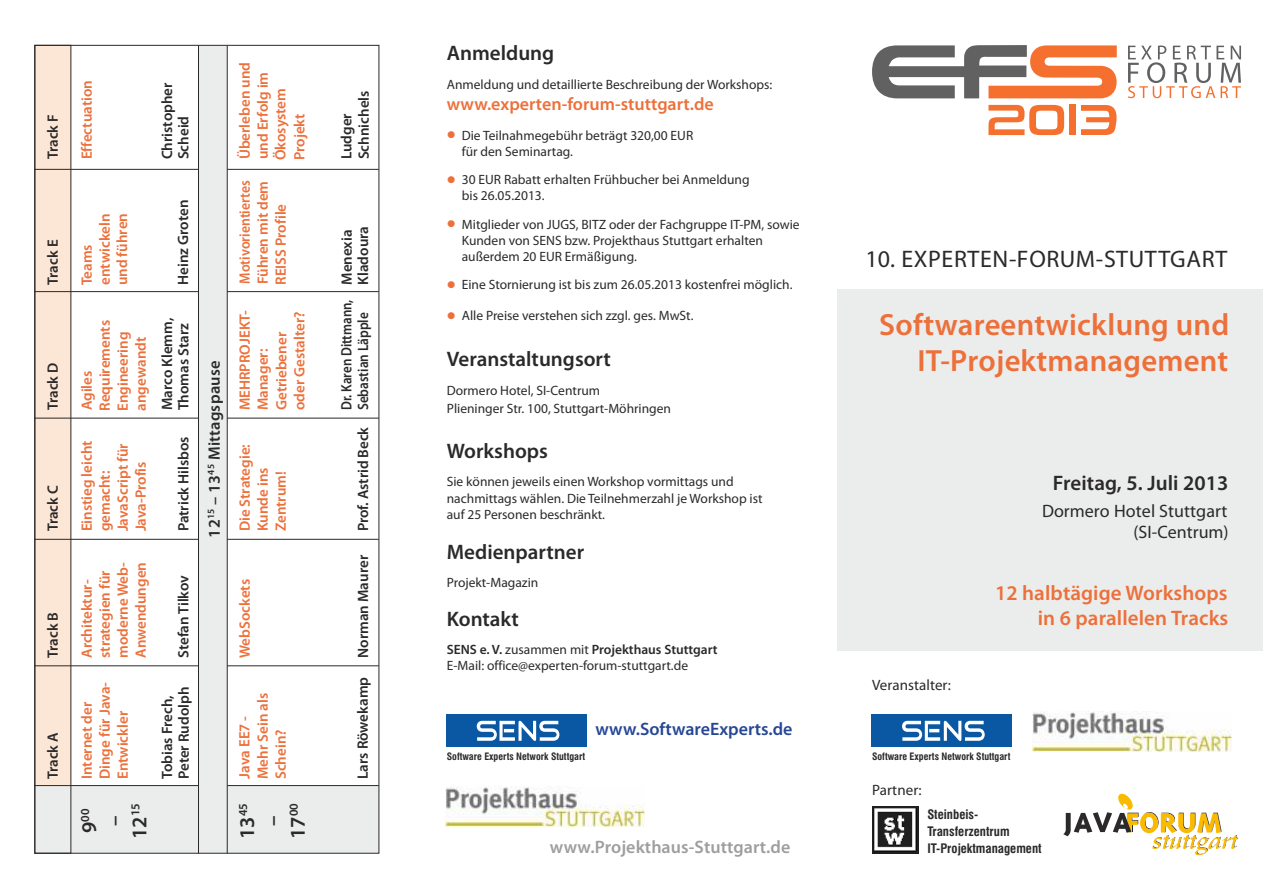
<style>
.page{position:relative;width:1263px;height:893px;background:#fff}
.page>*{position:absolute;margin:0;border:0;box-sizing:border-box;transform-origin:0 0}
.t1{font:600 30.75px/36.9px "Myriad Pro";letter-spacing:.01em;color:#ed703b;text-align:right}
.t2{font:24px "Myriad Pro";letter-spacing:.025em;color:#2b2929}
.t3{font:600 21px/25.2px "Myriad Pro";color:#2b2929;text-align:center}
.t4{font:600 21px/25.2px "Myriad Pro";color:#ed703b;text-align:right}
.t5{font:18px/21.6px "Myriad Pro";color:#2b2929;text-align:right}
.t6{font:600 18px "Myriad Pro";color:#ed703b}
.t7{font:600 18px "Myriad Pro";letter-spacing:.005em;color:#9e9e9e}
.t8{font:600 18px "Myriad Pro";color:#264796}
.t9{font:600 16.5px "Myriad Pro";letter-spacing:.02em;color:#2b2929}
.t10{font:600 15px/18px "Myriad Pro";color:#ed703b}
.t11{font:600 15px/16.5px "Myriad Pro";color:#2b2929}
.t12{font:600 15px/18px "Myriad Pro";color:#ed703b;text-align:justify;scale:.92 1}
.t13{font:15px "Myriad Pro";color:#2b2929}
.t14{font:600 15px "Myriad Pro";color:#2b2929;scale:.87 1}
.t15{font:600 15px "Myriad Pro";color:#2b2929;scale:.88 1}
.t16{font:13.5px/16.2px "Myriad Pro";color:#2b2929}
.t17{font:700 condensed 12.75px/17px "Swiss 721 BT";color:#2b2929}
.t18{font:600 12.3px "Myriad Pro";color:#2b2929}
.t19{font:700 condensed 9.9px "Swiss 721 BT";color:#2b2929}
.s1{font-size:21px}
.s2{color:#ed703b}
.s3{font-weight:600}
</style>
<div class="page">
<div style="left:837px;top:289px;width:426px;height:361px;background:#ebeded"></div>
<div style="left:34px;top:46px;width:37px;height:807px;background:#fce6d6"></div>
<div style="left:34px;top:786px;width:345px;height:67px;background:#ebeded"></div>
<div style="left:198px;top:45px;width:29px;height:808px;background:#ebeded"></div>
<div style="left:34px;top:45px;width:37px;height:809px;border:1px solid #2b2929"></div>
<hr style="left:198px;top:45px;width:1px;height:809px;background:#2b2929">
<hr style="left:227px;top:45px;width:1px;height:809px;background:#2b2929">
<hr style="left:34px;top:785px;width:164px;height:1px;background:#2b2929">
<hr style="left:227px;top:785px;width:152px;height:1px;background:#2b2929">
<hr style="left:34px;top:665px;width:164px;height:1px;background:#2b2929">
<hr style="left:227px;top:665px;width:152px;height:1px;background:#2b2929">
<hr style="left:34px;top:539px;width:164px;height:1px;background:#2b2929">
<hr style="left:227px;top:539px;width:152px;height:1px;background:#2b2929">
<hr style="left:34px;top:418px;width:164px;height:1px;background:#2b2929">
<hr style="left:227px;top:418px;width:152px;height:1px;background:#2b2929">
<hr style="left:34px;top:291px;width:164px;height:1px;background:#2b2929">
<hr style="left:227px;top:291px;width:152px;height:1px;background:#2b2929">
<hr style="left:34px;top:169px;width:164px;height:1px;background:#2b2929">
<hr style="left:227px;top:169px;width:152px;height:1px;background:#2b2929">
<img style="left:1033px;top:711px;width:198px;height:40px">
<img style="left:446px;top:787px;width:198px;height:40px">
<img style="left:872px;top:806px;width:47px;height:47px">
<svg style="left:1081px;top:105px;width:35px;height:30px"></svg>
<svg style="left:872px;top:45px;width:245px;height:53px"></svg>
<svg style="left:1128px;top:46px;width:113px;height:52px"></svg>
<svg style="left:988px;top:105px;width:76px;height:30px"></svg>
<div style="left:1069px;top:105px;width:7px;height:30px;background:#f5702e"></div>
<svg style="left:1063px;top:793px;width:175px;height:62px"></svg>
<div style="left:447px;top:714px;width:140px;height:33px;background:#0a57a3"></div>
<svg style="left:477px;top:721px;width:82px;height:20px"></svg>
<div style="left:872px;top:714px;width:140px;height:33px;background:#0a57a3"></div>
<svg style="left:902px;top:721px;width:83px;height:20px"></svg>
<p class="t11" style="left:46px;top:159px;width:47px;rotate:-90deg">Track F</p>
<p class="t11" style="left:46px;top:285px;width:47px;rotate:-90deg">Track E</p>
<p class="t11" style="left:46px;top:410px;width:49px;rotate:-90deg">Track D</p>
<p class="t11" style="left:46px;top:531px;width:48px;rotate:-90deg">Track C</p>
<p class="t11" style="left:46px;top:658px;width:48px;rotate:-90deg">Track B</p>
<p class="t11" style="left:46px;top:779px;width:48px;rotate:-90deg">Track A</p>
<p class="t10" style="left:79px;top:159px;width:81px;rotate:-90deg">Effectuation</p>
<p class="t10" style="left:114px;top:285px;width:74px;rotate:-90deg">und führen</p>
<p class="t10" style="left:79px;top:285px;width:73px;rotate:-90deg">Teams entwickeln</p>
<p class="t10" style="left:237px;top:159px;width:99px;rotate:-90deg">Überleben und und Erfolg im</p>
<p class="t11" style="left:160px;top:159px;width:78px;rotate:-90deg">Christopher</p>
<p class="t11" style="left:357px;top:159px;width:70px;rotate:-90deg">Schnichels</p>
<p class="t10" style="left:272px;top:160px;width:74px;line-height:19px;rotate:-90deg">Ökosystem<br>Projekt</p>
<p class="t11" style="left:340px;top:159px;width:48px;rotate:-90deg">Ludger</p>
<p class="t11" style="left:177px;top:159px;width:45px;rotate:-90deg">Scheid</p>
<p class="t11" style="left:176px;top:285px;width:87px;rotate:-90deg">Heinz Groten</p>
<p class="t12" style="left:237px;top:285px;width:115px;rotate:-90deg">Motivorientiertes Führen mit dem REISS Profile</p>
<p class="t11" style="left:340px;top:285px;width:60px;rotate:-90deg">Menexia<br>Kladoura</p>
<p class="t10" style="left:237px;top:410px;width:102px;rotate:-90deg">MEHRPROJEKT-<br>Manager:</p>
<p class="t14" style="left:340px;top:410px;width:129px;rotate:-90deg">Dr. Karen Dittmann,</p>
<p class="t11" style="left:160px;top:410px;width:94px;rotate:-90deg">Marco Klemm,</p>
<p class="t10" style="left:274px;top:410px;width:100px;rotate:-90deg">Getriebener oder Gestalter?</p>
<p class="t15" style="left:357px;top:410px;width:113px;rotate:-90deg">Sebastian Läpple</p>
<p class="t10" style="left:79px;top:411px;width:92px;rotate:-90deg">Agiles<br>Requirements<br>Engineering angewandt</p>
<p class="t11" style="left:177px;top:410px;width:89px;rotate:-90deg">Thomas Starz</p>
<p class="t9" style="left:207px;top:538px;width:178px;rotate:-90deg">12<sup>15</sup> – 13<sup>45</sup> Mittagspause</p>
<p class="t11" style="left:356px;top:531px;width:106px;rotate:-90deg">Prof. Astrid Beck</p>
<p class="t10" style="left:79px;top:531px;width:92px;rotate:-90deg">Einstieg leicht gemacht:<br>JavaScript für<br>Java-Profis</p>
<p class="t11" style="left:177px;top:531px;width:97px;rotate:-90deg">Patrick Hilsbos</p>
<p class="t10" style="left:237px;top:531px;width:89px;rotate:-90deg">Die Strategie:<br>Kunde ins<br>Zentrum!</p>
<p class="t10" style="left:79px;top:658px;width:97px;rotate:-90deg">Architektur&shy;strategien für moderne Web-<br>Anwendungen</p>
<p class="t11" style="left:177px;top:658px;width:84px;rotate:-90deg">Stefan Tilkov</p>
<p class="t10" style="left:79px;top:779px;width:99px;rotate:-90deg">Internet der<br>Dinge für Java-<br>Entwickler</p>
<p class="t11" style="left:177px;top:779px;width:94px;rotate:-90deg">Peter Rudolph</p>
<p class="t11" style="left:160px;top:779px;width:85px;rotate:-90deg">Tobias Frech,</p>
<p class="t10" style="left:237px;top:658px;width:80px;rotate:-90deg">WebSockets</p>
<p class="t10" style="left:236px;top:779px;width:88px;rotate:-90deg">Java EE7 -<br>Mehr Sein als<br>Schein?</p>
<p class="t18" style="left:80px;top:833px;width:26px;rotate:-90deg"><span class="s1">9</span>00</p>
<h3 class="t3" style="left:103px;top:839px;width:37px;rotate:-90deg">–<br>12<sup>15</sup></h3>
<h3 class="t3" style="left:236px;top:839px;width:37px;rotate:-90deg">13<sup>45 </sup>–<br>17<sup>00</sup></h3>
<p class="t11" style="left:356px;top:658px;width:104px;rotate:-90deg">Norman Maurer</p>
<p class="t11" style="left:356px;top:779px;width:104px;rotate:-90deg">Lars Röwekamp</p>
<h3 class="t3" style="left:447px;top:42px;width:109px">Anmeldung</h3>
<p class="t16" style="left:447px;top:77px;width:327px">Anmeldung und detaillierte Beschreibung der Workshops:</p>
<h3 class="t6" style="left:447px;top:97px;width:268px">www.experten-forum-stuttgart.de</h3>
<p class="t16" style="left:462px;top:128px;width:233px;text-indent:-15px"><span class="s2">●</span> Die Teilnahmegebühr beträgt 320,00 EUR für den Seminartag.</p>
<p class="t16" style="left:462px;top:173px;width:289px;text-indent:-15px"><span class="s2">●</span> 30 EUR Rabatt erhalten Frühbucher bei Anmeldung bis 26.05.2013.</p>
<p class="t16" style="left:462px;top:217px;width:339px;text-indent:-15px"><span class="s2">●</span> Mitglieder von JUGS, BITZ oder der Fachgruppe IT-PM, sowie<br>Kunden von SENS bzw. Projekthaus Stuttgart erhalten außerdem 20 EUR Ermäßigung.</p>
<p class="t16" style="left:447px;top:278px;width:347px"><span class="s2">●</span> Eine Stornierung ist bis zum 26.05.2013 kostenfrei möglich.</p>
<p class="t16" style="left:447px;top:309px;width:248px"><span class="s2">●</span> Alle Preise verstehen sich zzgl. ges. MwSt.</p>
<h3 class="t3" style="left:447px;top:348px;width:166px">Veranstaltungsort</h3>
<p class="t16" style="left:447px;top:382px;width:226px;line-height:18.9px">Dormero Hotel, SI-Centrum<br>Plieninger Str. 100, Stuttgart-Möhringen</p>
<h3 class="t3" style="left:447px;top:440px;width:103px">Workshops</h3>
<p class="t16" style="left:447px;top:475px;width:317px">Sie können jeweils einen Workshop vormittags und nachmittags wählen. Die Teilnehmerzahl je Workshop ist auf 25 Personen beschränkt.</p>
<h3 class="t3" style="left:447px;top:541px;width:139px">Medienpartner</h3>
<p class="t16" style="left:447px;top:576px;width:93px">Projekt-Magazin</p>
<h3 class="t3" style="left:447px;top:608px;width:73px">Kontakt</h3>
<p class="t16" style="left:447px;top:642px;width:272px"><span class="s3">SENS e. V.</span> zusammen mit <span class="s3">Projekthaus Stuttgart<br></span>E-Mail: office@experten-forum-stuttgart.de</p>
<h3 class="t8" style="left:595px;top:721px;width:198px">www.SoftwareExperts.de</h3>
<h2 class="t2" style="left:866px;top:249px;width:363px">10. EXPERTEN-FORUM-STUTTGART</h2>
<h1 class="t1" style="left:879px;top:308px;width:352px">Softwareentwicklung und<br>IT-Projektmanagement</h1>
<h3 class="t3" style="left:1053px;top:472px;width:177px">Freitag, 5. Juli 2013</h3>
<h3 class="t5" style="left:1042px;top:501px;width:188px">Dormero Hotel Stuttgart (SI-Centrum)</h3>
<p class="t13" style="left:872px;top:679px;width:80px">Veranstalter:</p>
<h3 class="t4" style="left:995px;top:582px;width:235px">12 halbtägige Workshops in 6 parallelen Tracks</h3>
<p class="t19" style="left:447px;top:753px;width:140px">Software Experts Network Stuttgart</p>
<p class="t19" style="left:872px;top:753px;width:140px">Software Experts Network Stuttgart</p>
<h3 class="t7" style="left:550px;top:840px;width:242px">www.Projekthaus-Stuttgart.de</h3>
<p class="t13" style="left:872px;top:784px;width:51px">Partner:</p>
<p class="t17" style="left:927px;top:807px;width:116px">Steinbeis-<br>Transferzentrum<br>IT-Projektmanagement</p>
</div>
